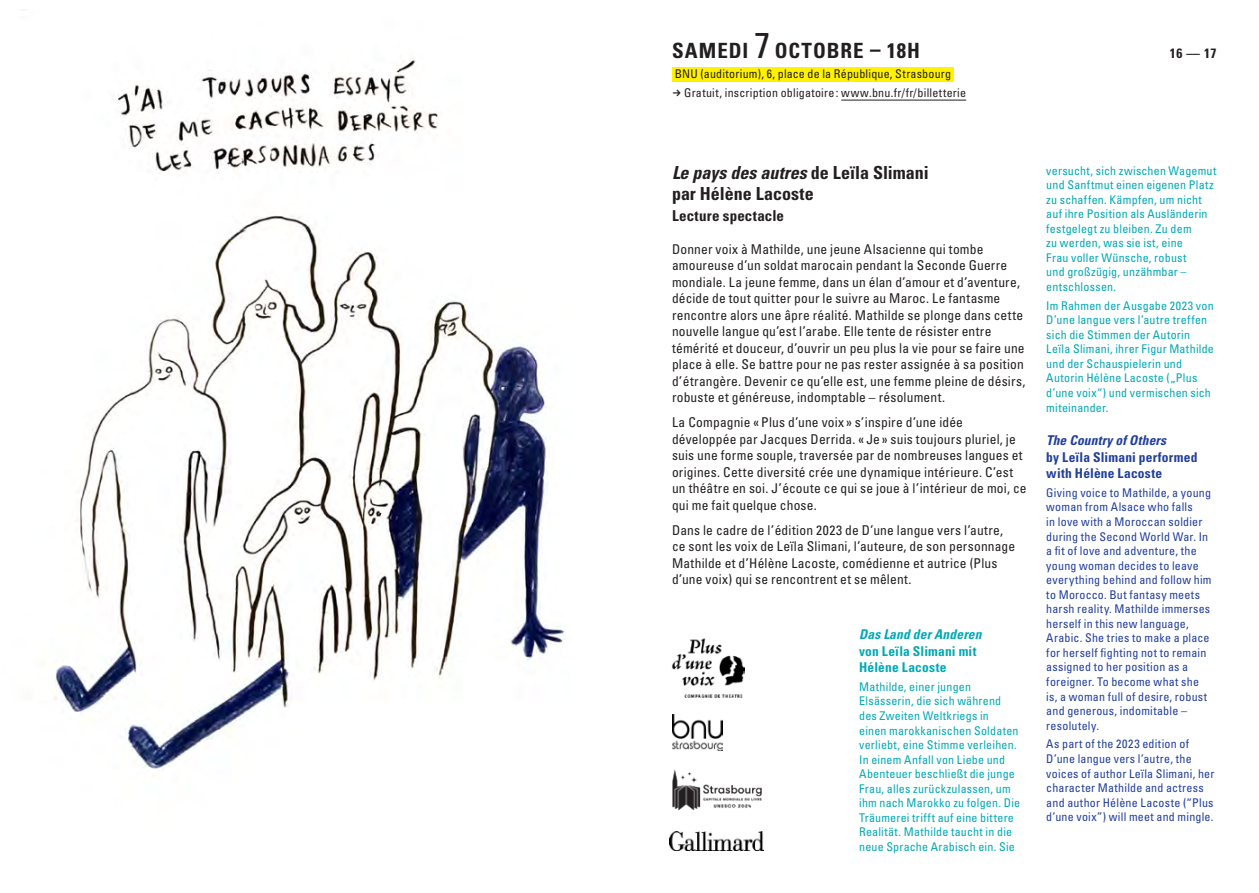
<style>
.page{position:relative;width:1259px;height:893px;background:#fff}
.page>*{position:absolute;margin:0;border:0;box-sizing:border-box;transform-origin:0 0}
.Date_c_14_21{font:700 condensed 21px "Univers LT Std";letter-spacing:.045em;color:#231f20}
.Titre_F_c_12_14{font:700 condensed 18px/21px "Univers LT Std";color:#231f20}
.Sous-titre_10_14{font:700 condensed 15px "Univers LT Std";letter-spacing:.01em;color:#231f20}
.Texte_F_c_9_11__c_10{font:condensed 13.5px/16.5px "Univers LT Std";letter-spacing:.015em;color:#231f20}
.Titre_GB_c_9_11{font:700 condensed 13.5px/16.5px "Univers LT Std";letter-spacing:.015em;color:#223f99}
.Titre_D_c_9_11{font:700 condensed 13.5px/16.5px "Univers LT Std";letter-spacing:.01em;color:#00a9b4}
.Folio{font:700 condensed 13.5px "Univers LT Std";color:#231f20}
.Texte_D_c_8_9_7__10{font:condensed 12px/14.5px "Univers LT Std";letter-spacing:.02em;color:#00a9b4}
.Texte_GB_c_8_9_7__10{font:condensed 12px/14.5px "Univers LT Std";letter-spacing:.02em;color:#223f99}
.Adresse_c_8_11{font:condensed 12px "Univers LT Std";letter-spacing:.02em;color:#231f20}
.s1{font-weight:400;font-size:36px}
.s2{font-size:27.3px}
.s3{font-style:italic}
</style>
<div class="page">
<div style="left:672px;top:67px;width:282px;height:15px;background:#fff101"></div>
<hr style="left:841px;top:100px;width:125px;height:1px;background:#231f20">
<img style="left:22px;top:9px;width:544px;height:768px">
<img style="left:672px;top:638px;width:73px;height:60px">
<img style="left:672px;top:715px;width:51px;height:35px">
<img style="left:669px;top:832px;width:95px;height:18px">
<img style="left:672px;top:769px;width:90px;height:42px">
<p class="Date_c_14_21" style="left:672px;top:37px;width:249px">SAMEDI <span class="s1">7</span> OCTOBRE <span class="s2">–</span> 18H</p>
<p class="Adresse_c_8_11" style="left:674px;top:66px;width:278px">BNU (auditorium), 6, place de la République, Strasbourg</p>
<p class="Adresse_c_8_11" style="left:684px;top:85px;width:283px">Gratuit, inscription obligatoire: www.bnu.fr/fr/billetterie</p>
<p class="Folio" style="left:1169px;top:45px;width:48px">16 — 17</p>
<p class="Titre_F_c_12_14" style="left:672px;top:162px;width:258px"><span class="s3">Le pays des autres</span> de Leïla Slimani par Hélène Lacoste</p>
<p class="Sous-titre_10_14" style="left:672px;top:206px;width:114px">Lecture spectacle</p>
<p class="Texte_F_c_9_11__c_10" style="left:672px;top:241px;width:355px">Donner voix à Mathilde, une jeune Alsacienne qui tombe amoureuse d’un soldat marocain pendant la Seconde Guerre mondiale. La jeune femme, dans un élan d’amour et d’aventure, décide de tout quitter pour le suivre au Maroc. Le fantasme rencontre alors une âpre réalité. Mathilde se plonge dans cette nouvelle langue qu’est l’arabe. Elle tente de résister entre témérité et douceur, d’ouvrir un peu plus la vie pour se faire une place à elle. Se battre pour ne pas rester assignée à sa position d’étrangère. Devenir ce qu’elle est, une femme pleine de désirs, robuste et généreuse, indomptable – résolument.</p>
<p class="Texte_F_c_9_11__c_10" style="left:672px;top:414px;width:356px">La Compagnie «Plus d’une voix » s’inspire d’une idée développée par Jacques Derrida. «Je» suis toujours pluriel, je suis une forme souple, traversée par de nombreuses langues et origines. Cette diversité crée une dynamique intérieure. C’est un théâtre en soi. J’écoute ce qui se joue à l’intérieur de moi, ce qui me fait quelque chose.</p>
<p class="Texte_F_c_9_11__c_10" style="left:672px;top:522px;width:345px">Dans le cadre de l’édition 2023 de D’une langue vers l’autre, ce sont les voix de Leïla Slimani, l’auteure, de son personnage Mathilde et d’Hélène Lacoste, comédienne et autrice (Plus d’une voix) qui se rencontrent et se mêlent.</p>
<p class="Titre_D_c_9_11" style="left:859px;top:626px;width:124px"><span class="s3">Das Land der Anderen </span>von Leïla Slimani mit<br>Hélène Lacoste</p>
<p class="Texte_D_c_8_9_7__10" style="left:859px;top:679px;width:162px">Mathilde, einer jungen<br>Elsässerin, die sich während des Zweiten Weltkriegs in<br>einen marokkanischen Soldaten verliebt, eine Stimme verleihen.<br>In einem Anfall von Liebe und<br>Abenteuer beschließt die junge<br>Frau, alles zurückzulassen, um ihm nach Marokko zu folgen. Die<br>Träumerei trifft auf eine bittere<br>Realität. Mathilde taucht in die neue Sprache Arabisch ein. Sie</p>
<p class="Texte_D_c_8_9_7__10" style="left:1046px;top:163px;width:172px">versucht, sich zwischen Wagemut und Sanftmut einen eigenen Platz zu schaffen. Kämpfen, um nicht auf ihre Position als Ausländerin festgelegt zu bleiben. Zu dem<br>zu werden, was sie ist, eine<br>Frau voller Wünsche, robust<br>und großzügig, unzähmbar – entschlossen.</p>
<p class="Texte_D_c_8_9_7__10" style="left:1046px;top:298px;width:169px">Im Rahmen der Ausgabe 2023 von<br>D’une langue vers l’autre treffen sich die Stimmen der Autorin<br>Leïla Slimani, ihrer Figur Mathilde und der Schauspielerin und<br>Autorin Hélène Lacoste („Plus d’une voix“) und vermischen sich miteinander.</p>
<p class="Titre_GB_c_9_11" style="left:1046px;top:432px;width:153px"><span class="s3">The Country of Others<br></span>by Leïla Slimani performed with Hélène Lacoste</p>
<p class="Texte_GB_c_8_9_7__10" style="left:1046px;top:485px;width:167px">Giving voice to Mathilde, a young woman from Alsace who falls<br>in love with a Moroccan soldier during the Second World War. In a fit of love and adventure, the young woman decides to leave everything behind and follow him to Morocco. But fantasy meets harsh reality. Mathilde immerses herself in this new language,<br>Arabic. She tries to make a place for herself fighting not to remain assigned to her position as a foreigner. To become what she is, a woman full of desire, robust and generous, indomitable – resolutely.</p>
<p class="Texte_GB_c_8_9_7__10" style="left:1046px;top:737px;width:170px">As part of the 2023 edition of<br>D’une langue vers l’autre, the voices of author Leïla Slimani, her character Mathilde and actress and author Hélène Lacoste (“Plus d’une voix”) will meet and mingle.</p>
</div>
